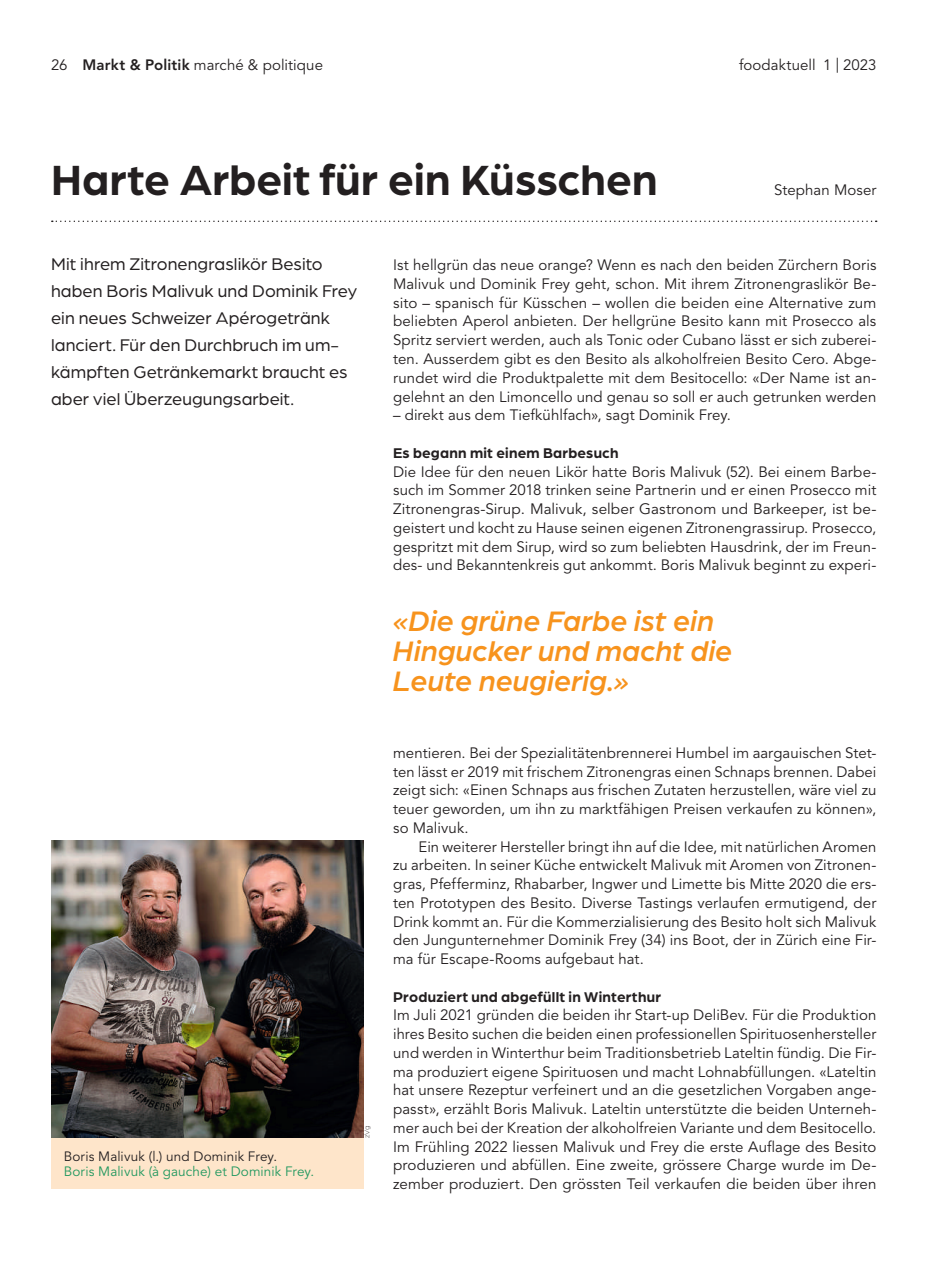
<style>
.page{position:relative;width:936px;height:1263px;background:#fff}
.page>*{position:absolute;margin:0;border:0;box-sizing:border-box;transform-origin:0 0}
.t1{font:700 45px "Arboria";letter-spacing:.005em;color:#231f20}
.t2{font:italic 500 30px/30px "Arboria";color:#f7931d}
.t3{font:18px/27px "Arboria";letter-spacing:.005em;color:#231f20}
.t4{font:15px/18.8px "Avenir LT Std";letter-spacing:.005em;color:#231f20;text-align:justify}
.t5{font:700 15px "Arboria";letter-spacing:.02em;color:#231f20}
.t6{font:13.5px "Avenir LT Std";letter-spacing:.01em;color:#21985f}
.t7{font:13.5px "Avenir LT Std";letter-spacing:.01em;color:#231f20}
.t8{font:300 7.5px "Arboria";color:#231f20}
.s1{font-weight:800}
</style>
<div class="page">
<svg style="left:52px;top:221px;width:824px;height:1px"></svg>
<img style="left:51px;top:841px;width:312px;height:297px">
<div style="left:51px;top:1138px;width:312px;height:51px;background:#fee5ca"></div>
<p class="t4" style="left:51px;top:56px;width:273px">26 <span class="s1">Markt &amp; Politik</span> marché &amp; politique</p>
<p class="t4" style="left:739px;top:56px;width:139px">foodaktuell 1 | 2023</p>
<h1 class="t1" style="left:51px;top:165px;width:607px">Harte Arbeit für ein Küsschen</h1>
<p class="t4" style="left:774px;top:180px;width:104px">Stephan Moser</p>
<p class="t3" style="left:51px;top:253px;width:307px">Mit ihrem Zitronengraslikör Besito haben Boris Malivuk und Dominik Frey ein neues Schweizer Apérogetränk lanciert. Für den Durchbruch im um&shy;kämpften Getränkemarkt braucht es aber viel Überzeugungsarbeit.</p>
<p class="t4" style="left:393px;top:256px;width:485px">Ist hellgrün das neue orange? Wenn es nach den beiden Zürchern Boris Malivuk und Dominik Frey geht, schon. Mit ihrem Zitronengraslikör Be&shy;sito – spanisch für Küsschen – wollen die beiden eine Alternative zum beliebten Aperol anbieten. Der hellgrüne Besito kann mit Prosecco als Spritz serviert werden, auch als Tonic oder Cubano lässt er sich zuberei&shy;ten. Ausserdem gibt es den Besito als alkoholfreien Besito Cero. Abge&shy;rundet wird die Produktpalette mit dem Besitocello: «Der Name ist an&shy;gelehnt an den Limoncello und genau so soll er auch getrunken werden</p>
<p class="t4" style="left:393px;top:406px;width:339px">– direkt aus dem Tiefkühlfach», sagt Dominik Frey.</p>
<p class="t5" style="left:393px;top:448px;width:227px">Es begann mit einem Barbesuch</p>
<p class="t4" style="left:393px;top:462px;width:485px">Die Idee für den neuen Likör hatte Boris Malivuk (52). Bei einem Barbe&shy;such im Sommer 2018 trinken seine Partnerin und er einen Prosecco mit Zitronengras-Sirup. Malivuk, selber Gastronom und Barkeeper, ist be&shy;geistert und kocht zu Hause seinen eigenen Zitronengrassirup. Prosecco, gespritzt mit dem Sirup, wird so zum beliebten Hausdrink, der im Freun&shy;des- und Bekanntenkreis gut ankommt. Boris Malivuk beginnt zu experi-</p>
<p class="t7" style="left:64px;top:1148px;width:215px">Boris Malivuk (l.) und Dominik Frey.</p>
<p class="t6" style="left:64px;top:1164px;width:252px">Boris Malivuk (à gauche) et Dominik Frey.</p>
<p class="t8" style="left:362px;top:1138px;width:14px;rotate:-90deg">zVg</p>
<h2 class="t2" style="left:393px;top:610px;width:340px">«Die grüne Farbe ist ein<br>Hingucker und macht die<br>Leute neugierig.»</h2>
<p class="t4" style="left:393px;top:743px;width:485px">mentieren. Bei der Spezialitätenbrennerei Humbel im aargauischen Stet&shy;ten lässt er 2019 mit frischem Zitronengras einen Schnaps brennen. Dabei zeigt sich: «Einen Schnaps aus frischen Zutaten herzustellen, wäre viel zu teuer geworden, um ihn zu marktfähigen Preisen verkaufen zu können», so Malivuk.</p>
<p class="t4" style="left:393px;top:837px;width:485px;text-indent:26px">Ein weiterer Hersteller bringt ihn auf die Idee, mit natürlichen Aromen zu arbeiten. In seiner Küche entwickelt Malivuk mit Aromen von Zitronen&shy;gras, Pfefferminz, Rhabarber, Ingwer und Limette bis Mitte 2020 die ers&shy;ten Prototypen des Besito. Diverse Tastings verlaufen ermutigend, der Drink kommt an. Für die Kommerzialisierung des Besito holt sich Malivuk den Jungunternehmer Dominik Frey (34) ins Boot, der in Zürich eine Fir&shy;ma für Escape-Rooms aufgebaut hat.</p>
<p class="t5" style="left:393px;top:991px;width:269px">Produziert und abgefüllt in Winterthur</p>
<p class="t4" style="left:393px;top:1006px;width:485px">Im Juli 2021 gründen die beiden ihr Start-up DeliBev. Für die Produktion ihres Besito suchen die beiden einen professionellen Spirituosenhersteller und werden in Winterthur beim Traditionsbetrieb Lateltin fündig. Die Fir&shy;ma produziert eigene Spirituosen und macht Lohnabfüllungen. «Lateltin hat unsere Rezeptur verfeinert und an die gesetzlichen Vorgaben ange&shy;passt», erzählt Boris Malivuk. Lateltin unterstützte die beiden Unterneh&shy;mer auch bei der Kreation der alkoholfreien Variante und dem Besitocello.<br>Im Frühling 2022 liessen Malivuk und Frey die erste Auflage des Besito produzieren und abfüllen. Eine zweite, grössere Charge wurde im De&shy;zember produziert. Den grössten Teil verkaufen die beiden über ihren</p>
</div>
